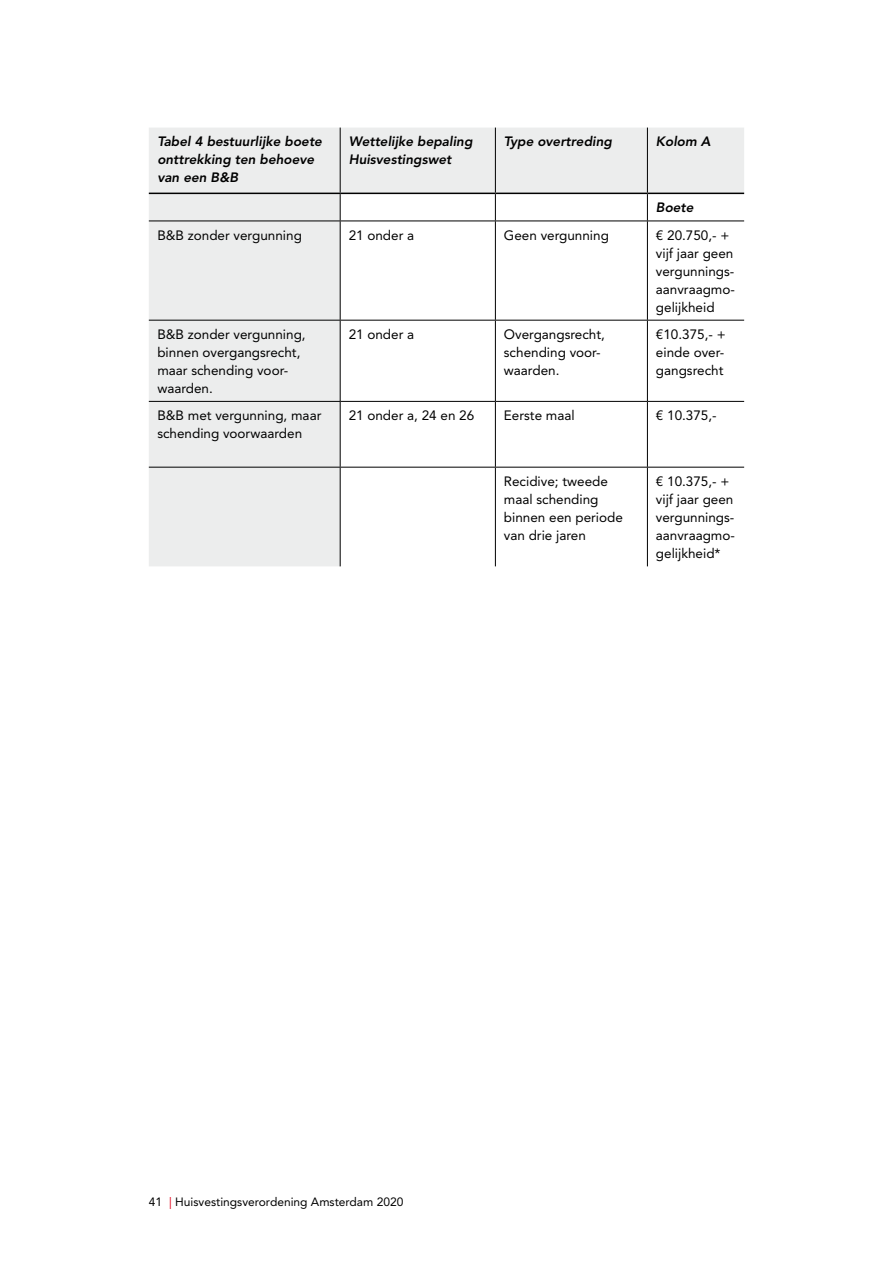
<style>
.page{position:relative;width:893px;height:1263px;background:#fff}
.page>*{position:absolute;margin:0;border:0;box-sizing:border-box;transform-origin:0 0}
.Tabel{font:13.5px/18px "Avenir LT Std";color:#000}
.Tabel-2{font:italic 800 13.5px/18px "Avenir LT Std";color:#000}
.t1{font:12px "Avenir LT Std";color:#000}
.s1{color:#e2001a}
</style>
<div class="page">
<svg style="left:149px;top:128px;width:595px;height:438px"></svg>
<hr style="left:340px;top:128px;width:1px;height:65px;background:#000">
<hr style="left:495px;top:128px;width:1px;height:65px;background:#000">
<hr style="left:647px;top:128px;width:1px;height:65px;background:#000">
<svg style="left:340px;top:194px;width:1px;height:27px"></svg>
<svg style="left:495px;top:194px;width:1px;height:27px"></svg>
<svg style="left:647px;top:194px;width:1px;height:27px"></svg>
<hr style="left:149px;top:221px;width:191px;height:1px;background:#000">
<hr style="left:340px;top:221px;width:155px;height:1px;background:#000">
<hr style="left:340px;top:221px;width:1px;height:99px;background:#000">
<hr style="left:495px;top:221px;width:152px;height:1px;background:#000">
<hr style="left:495px;top:221px;width:1px;height:99px;background:#000">
<hr style="left:647px;top:221px;width:97px;height:1px;background:#000">
<hr style="left:647px;top:221px;width:1px;height:99px;background:#000">
<hr style="left:149px;top:320px;width:191px;height:1px;background:#000">
<hr style="left:340px;top:320px;width:155px;height:1px;background:#000">
<hr style="left:340px;top:321px;width:1px;height:80px;background:#000">
<hr style="left:495px;top:320px;width:152px;height:1px;background:#000">
<hr style="left:495px;top:321px;width:1px;height:80px;background:#000">
<hr style="left:647px;top:320px;width:97px;height:1px;background:#000">
<hr style="left:647px;top:321px;width:1px;height:80px;background:#000">
<hr style="left:149px;top:401px;width:191px;height:1px;background:#000">
<hr style="left:340px;top:401px;width:155px;height:1px;background:#000">
<hr style="left:340px;top:402px;width:1px;height:65px;background:#000">
<hr style="left:495px;top:401px;width:152px;height:1px;background:#000">
<hr style="left:495px;top:402px;width:1px;height:65px;background:#000">
<hr style="left:647px;top:401px;width:97px;height:1px;background:#000">
<hr style="left:647px;top:402px;width:1px;height:65px;background:#000">
<hr style="left:149px;top:467px;width:191px;height:1px;background:#000">
<hr style="left:340px;top:467px;width:155px;height:1px;background:#000">
<hr style="left:340px;top:467px;width:1px;height:99px;background:#000">
<hr style="left:495px;top:467px;width:152px;height:1px;background:#000">
<hr style="left:495px;top:467px;width:1px;height:99px;background:#000">
<hr style="left:647px;top:467px;width:97px;height:1px;background:#000">
<hr style="left:647px;top:467px;width:1px;height:99px;background:#000">
<hr style="left:149px;top:193px;width:191px;height:1px;background:#000">
<hr style="left:340px;top:193px;width:155px;height:1px;background:#000">
<hr style="left:495px;top:193px;width:152px;height:1px;background:#000">
<hr style="left:647px;top:193px;width:97px;height:1px;background:#000">
<p class="Tabel-2" style="left:157px;top:133px;width:166px">Tabel 4 bestuurlijke boete onttrekking ten behoeve van een B&amp;B</p>
<p class="Tabel-2" style="left:349px;top:133px;width:125px">Wettelijke bepaling<br>Huisvestingswet</p>
<p class="Tabel-2" style="left:504px;top:133px;width:110px">Type overtreding</p>
<p class="Tabel-2" style="left:656px;top:133px;width:56px">Kolom A</p>
<p class="Tabel-2" style="left:656px;top:199px;width:39px">Boete</p>
<p class="Tabel" style="left:157px;top:226px;width:146px">B&amp;B zonder vergunning</p>
<p class="Tabel" style="left:349px;top:226px;width:67px">21 onder a</p>
<p class="Tabel" style="left:504px;top:226px;width:107px">Geen vergunning</p>
<p class="Tabel" style="left:656px;top:226px;width:81px">€ 20.750,- + vijf jaar geen vergunnings&shy;aanvraagmo&shy;gelijkheid</p>
<p class="Tabel" style="left:157px;top:325px;width:150px">B&amp;B zonder vergunning, binnen overgangsrecht, maar schending voor&shy;waarden.</p>
<p class="Tabel" style="left:349px;top:325px;width:67px">21 onder a</p>
<p class="Tabel" style="left:504px;top:325px;width:103px">Overgangsrecht, schending voor&shy;waarden.</p>
<p class="Tabel" style="left:656px;top:325px;width:71px;text-align:justify">€10.375,- + einde over&shy;gangsrecht</p>
<p class="Tabel" style="left:157px;top:406px;width:166px">B&amp;B met vergunning, maar schending voorwaarden</p>
<p class="Tabel" style="left:349px;top:406px;width:127px">21 onder a, 24 en 26</p>
<p class="Tabel" style="left:504px;top:406px;width:72px">Eerste maal</p>
<p class="Tabel" style="left:656px;top:406px;width:62px">€ 10.375,-</p>
<p class="Tabel" style="left:504px;top:472px;width:121px">Recidive; tweede maal schending binnen een periode van drie jaren</p>
<p class="Tabel" style="left:656px;top:472px;width:81px">€ 10.375,- + vijf jaar geen vergunnings&shy;aanvraagmo&shy;gelijkheid*</p>
<p class="t1" style="left:149px;top:1195px;width:256px">41 <span class="s1">|</span> Huisvestingsverordening Amsterdam 2020</p>
</div>
